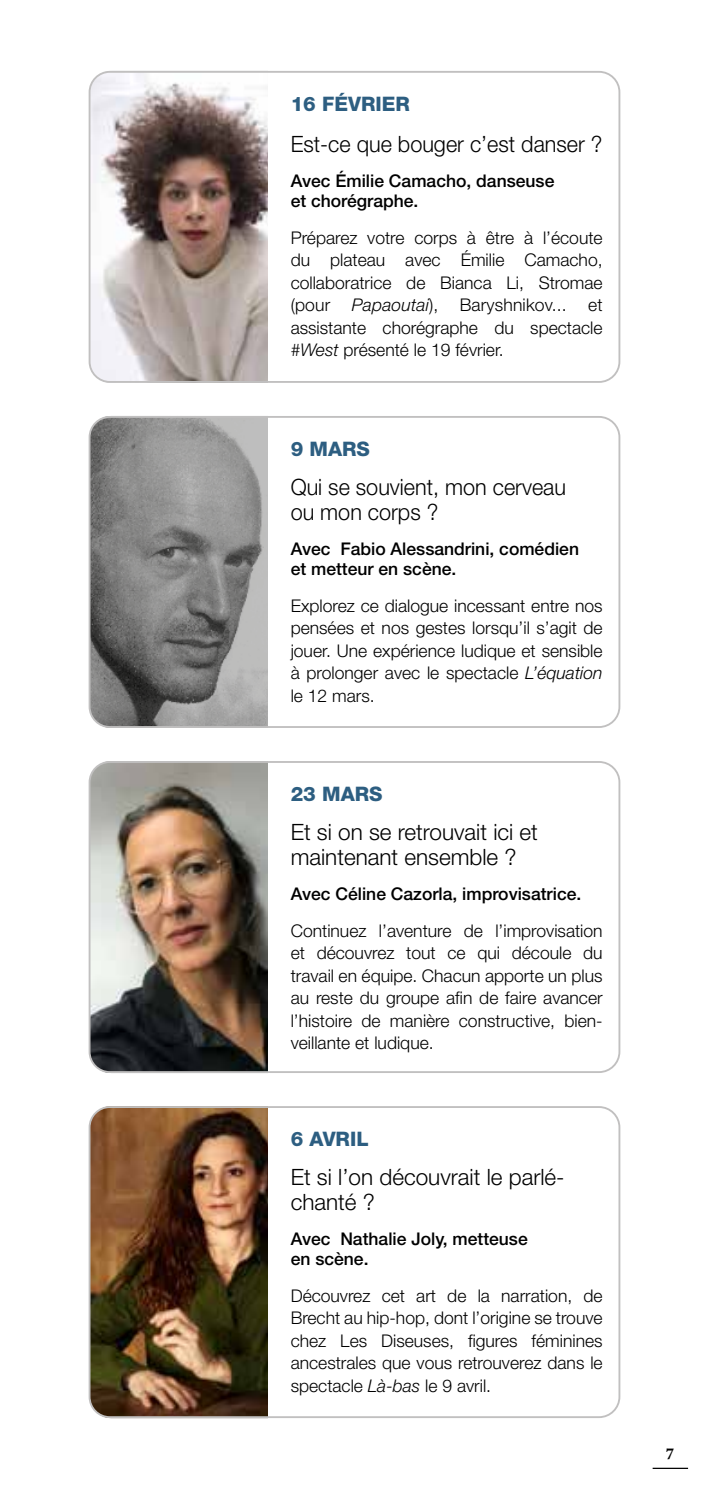
<style>
.page{position:relative;width:709px;height:1489px;background:#fff}
.page>*{position:absolute;margin:0;border:0;box-sizing:border-box;transform-origin:0 0}
.t1{font:300 22.5px/25px "Helvetica Neue LT Std";color:#000}
.t2{font:300 22.5px/25px "Helvetica Neue LT Std";color:#000;scale:.96 1}
.t3{font:800 20px "Helvetica Neue LT Std";color:#2d5e81}
.t4{font:300 17.5px/22.5px "Helvetica Neue LT Std";color:#000;text-align:justify}
.t5{font:500 17.5px/20px "Helvetica Neue LT Std";color:#000}
.t6{font:17.5px "Lin Libertine B";color:#000}
.s1{font-style:italic}
</style>
<div class="page">
<hr style="left:652px;top:1467px;width:36px;height:1px;background:#000">
<img style="left:90px;top:1106px;width:178px;height:311px">
<div style="left:89px;top:1106px;width:531px;height:311px;border:2px solid #c1c0c0;border-radius:20px"></div>
<img style="left:90px;top:761px;width:178px;height:311px">
<div style="left:89px;top:761px;width:531px;height:311px;border:2px solid #c1c0c0;border-radius:20px"></div>
<img style="left:90px;top:416px;width:178px;height:312px">
<div style="left:89px;top:416px;width:531px;height:312px;border:2px solid #c1c0c0;border-radius:20px"></div>
<img style="left:90px;top:71px;width:178px;height:310px">
<div style="left:89px;top:71px;width:531px;height:312px;border:2px solid #c1c0c0;border-radius:20px"></div>
<p class="t3" style="left:291px;top:91px;width:121px">16 FÉVRIER</p>
<p class="t2" style="left:291px;top:131px;width:326px">Est-ce que bouger c’est danser ?</p>
<p class="t5" style="left:291px;top:170px;width:265px">Avec Émilie Camacho, danseuse et chorégraphe.</p>
<p class="t4" style="left:291px;top:226px;width:313px">Préparez votre corps à être à l’écoute du plateau avec Émilie Camacho, collaboratrice de Bianca Li, Stromae (pour <span class="s1">Papaoutai</span>), Baryshnikov... et assistante chorégraphe du spectacle <span class="s1">#West</span> présenté le 19 février.</p>
<p class="t3" style="left:291px;top:436px;width:81px">9 MARS</p>
<p class="t2" style="left:291px;top:474px;width:288px">Qui se souvient, mon cerveau ou mon corps ?</p>
<p class="t5" style="left:291px;top:538px;width:290px">Avec Fabio Alessandrini, comédien et metteur en scène.</p>
<p class="t4" style="left:291px;top:593px;width:313px">Explorez ce dialogue incessant entre nos pensées et nos gestes lorsqu’il s’agit de jouer. Une expérience ludique et sensible à prolonger avec le spectacle <span class="s1">L’équation </span>le 12 mars.</p>
<p class="t3" style="left:291px;top:781px;width:93px">23 MARS</p>
<p class="t1" style="left:291px;top:818px;width:249px">Et si on se retrouvait ici et maintenant ensemble ?</p>
<p class="t5" style="left:291px;top:883px;width:292px">Avec Céline Cazorla, improvisatrice.</p>
<p class="t4" style="left:291px;top:918px;width:313px">Continuez l’aventure de l’improvisation et découvrez tout ce qui découle du travail en équipe. Chacun apporte un plus au reste du groupe afin de faire avancer l’histoire de manière constructive, bien&shy;veillante et ludique.</p>
<p class="t3" style="left:291px;top:1126px;width:79px">6 AVRIL</p>
<p class="t1" style="left:291px;top:1163px;width:275px">Et si l’on découvrait le parlé&shy;chanté ?</p>
<p class="t5" style="left:291px;top:1228px;width:239px">Avec Nathalie Joly, metteuse en scène.</p>
<p class="t4" style="left:291px;top:1283px;width:313px">Découvrez cet art de la narration, de Brecht au hip-hop, dont l’origine se trouve chez Les Diseuses, figures féminines ancestrales que vous retrouverez dans le spectacle <span class="s1">Là-bas</span> le 9 avril.</p>
<p class="t6" style="left:665px;top:1441px;width:10px">7</p>
</div>
